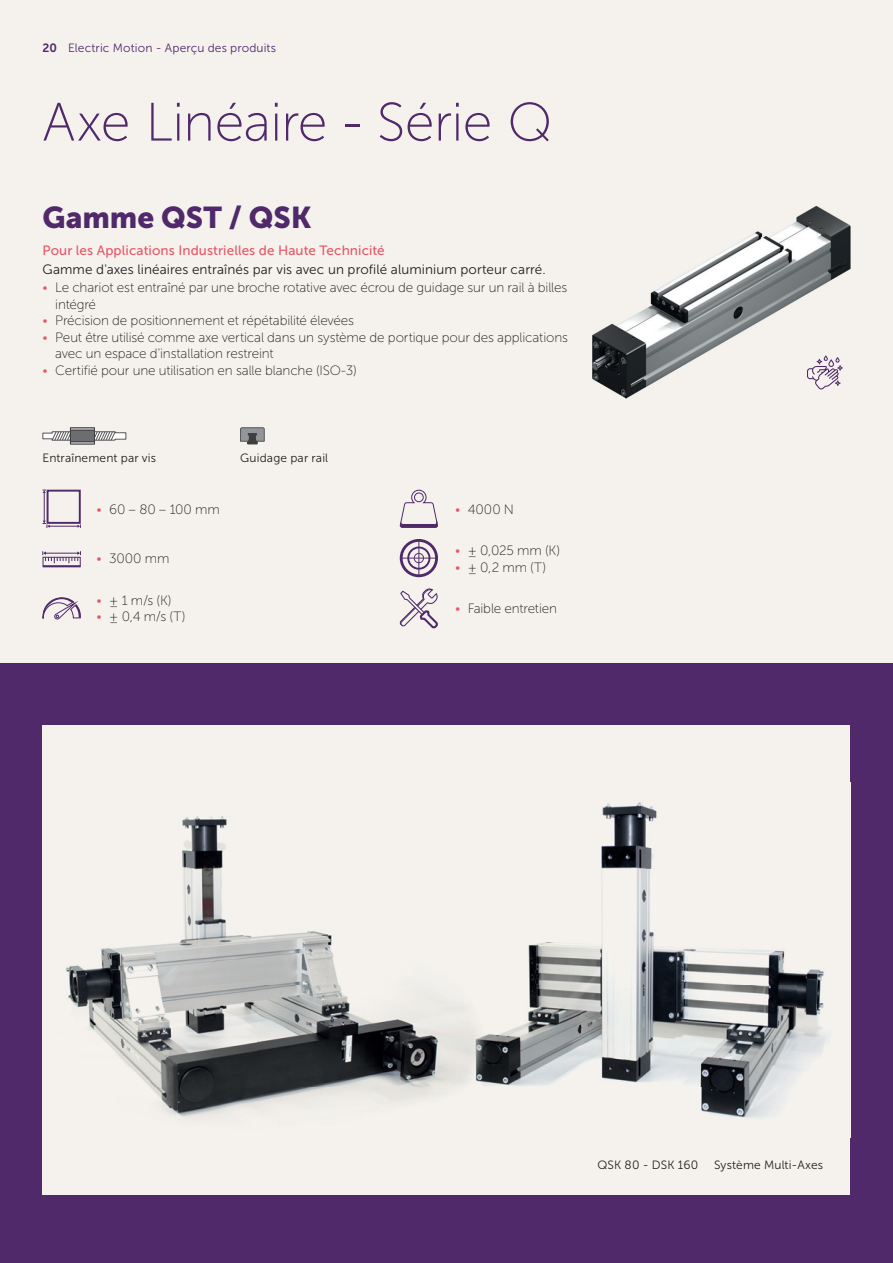
<style>
.page{position:relative;width:893px;height:1263px;background:#f5f2ee}
.page>*{position:absolute;margin:0;border:0;box-sizing:border-box;transform-origin:0 0}
.t1{font:54px "Museo Sans 100";letter-spacing:-.015em;color:#50296a}
.t2{font:30px "Museo Sans 900";letter-spacing:-.005em;color:#50296a}
.t3{font:13.5px/16.5px "Museo Sans 100";letter-spacing:-.01em;color:#231f20}
.t4{font:13.5px "Museo Sans 300";letter-spacing:.005em;color:#231f20}
.t5{font:13.5px "Museo Sans 500";letter-spacing:.01em;color:#e65867}
.t6{font:12px "Museo Sans 300";letter-spacing:.01em;color:#231f20}
.t7{font:12px "Museo Sans 300";letter-spacing:.01em;color:#50296a}
.s1{font-family:"Museo Sans 700"}
.s2{color:#e65867}
</style>
<div class="page">
<div style="left:0;top:663px;width:893px;height:600px;background:#50296a"></div>
<img style="left:592px;top:206px;width:258px;height:192px">
<svg style="left:807px;top:355px;width:36px;height:35px"></svg>
<svg style="left:43px;top:431px;width:83px;height:10px"></svg>
<div style="left:70px;top:428px;width:24px;height:16px;background:#959697"></div>
<div style="left:70px;top:427px;width:25px;height:17px;border:1px solid #3e3e3f"></div>
<div style="left:70px;top:430px;width:24px;height:12px;background:#6c6d70"></div>
<div style="left:70px;top:430px;width:25px;height:12px;border:1px solid #3e3e3f"></div>
<svg style="left:240px;top:427px;width:25px;height:17px"></svg>
<div style="left:43px;top:725px;width:807px;height:470px;background:#f5f2ee"></div>
<img style="left:65px;top:802px;width:765px;height:316px">
<svg style="left:43px;top:490px;width:38px;height:38px"></svg>
<svg style="left:400px;top:490px;width:38px;height:38px"></svg>
<div style="left:43px;top:557px;width:38px;height:10px;border:1px solid #50296a"></div>
<svg style="left:43px;top:551px;width:38px;height:12px"></svg>
<svg style="left:43px;top:597px;width:38px;height:22px"></svg>
<svg style="left:400px;top:588px;width:38px;height:40px"></svg>
<svg style="left:400px;top:539px;width:38px;height:38px"></svg>
<p class="t7" style="left:43px;top:41px;width:235px"><span class="s1">20</span> Electric Motion - Aperçu des produits</p>
<h1 class="t1" style="left:43px;top:93px;width:512px">Axe Linéaire - Série Q</h1>
<h2 class="t2" style="left:43px;top:201px;width:270px">Gamme QST / QSK</h2>
<p class="t5" style="left:43px;top:243px;width:344px">Pour les Applications Industrielles de Haute Technicité</p>
<p class="t4" style="left:43px;top:262px;width:505px">Gamme d'axes linéaires entraînés par vis avec un profilé aluminium porteur carré.</p>
<p class="t3" style="left:55px;top:280px;width:514px;text-indent:-13px"><span class="s2">•</span> Le chariot est entraîné par une broche rotative avec écrou de guidage sur un rail à billes intégré</p>
<p class="t3" style="left:43px;top:313px;width:313px"><span class="s2">•</span> Précision de positionnement et répétabilité élevées</p>
<p class="t3" style="left:55px;top:329px;width:514px;text-indent:-13px"><span class="s2">•</span> Peut être utilisé comme axe vertical dans un système de portique pour des applications avec un espace d'installation restreint</p>
<p class="t3" style="left:43px;top:362px;width:316px"><span class="s2">•</span> Certifié pour une utilisation en salle blanche (ISO-3)</p>
<p class="t6" style="left:240px;top:451px;width:89px">Guidage par rail</p>
<p class="t6" style="left:43px;top:451px;width:115px">Entraînement par vis</p>
<p class="t3" style="left:96px;top:501px;width:125px"><span class="s2">•</span> 60 – 80 – 100 mm</p>
<p class="t3" style="left:455px;top:501px;width:61px"><span class="s2">•</span> 4000 N</p>
<p class="t3" style="left:96px;top:550px;width:75px"><span class="s2">•</span> 3000 mm</p>
<p class="t3" style="left:96px;top:592px;width:77px"><span class="s2">•</span> ± 1 m/s (K)</p>
<p class="t3" style="left:96px;top:608px;width:90px"><span class="s2">•</span> ± 0,4 m/s (T)</p>
<p class="t3" style="left:455px;top:542px;width:107px"><span class="s2">•</span> ± 0,025 mm (K)</p>
<p class="t3" style="left:455px;top:559px;width:93px"><span class="s2">•</span> ± 0,2 mm (T)</p>
<p class="t3" style="left:455px;top:600px;width:104px"><span class="s2">•</span> Faible entretien</p>
<p class="t6" style="left:597px;top:1158px;width:102px">QSK 80 - DSK 160</p>
<p class="t6" style="left:714px;top:1158px;width:110px">Système Multi-Axes</p>
</div>
